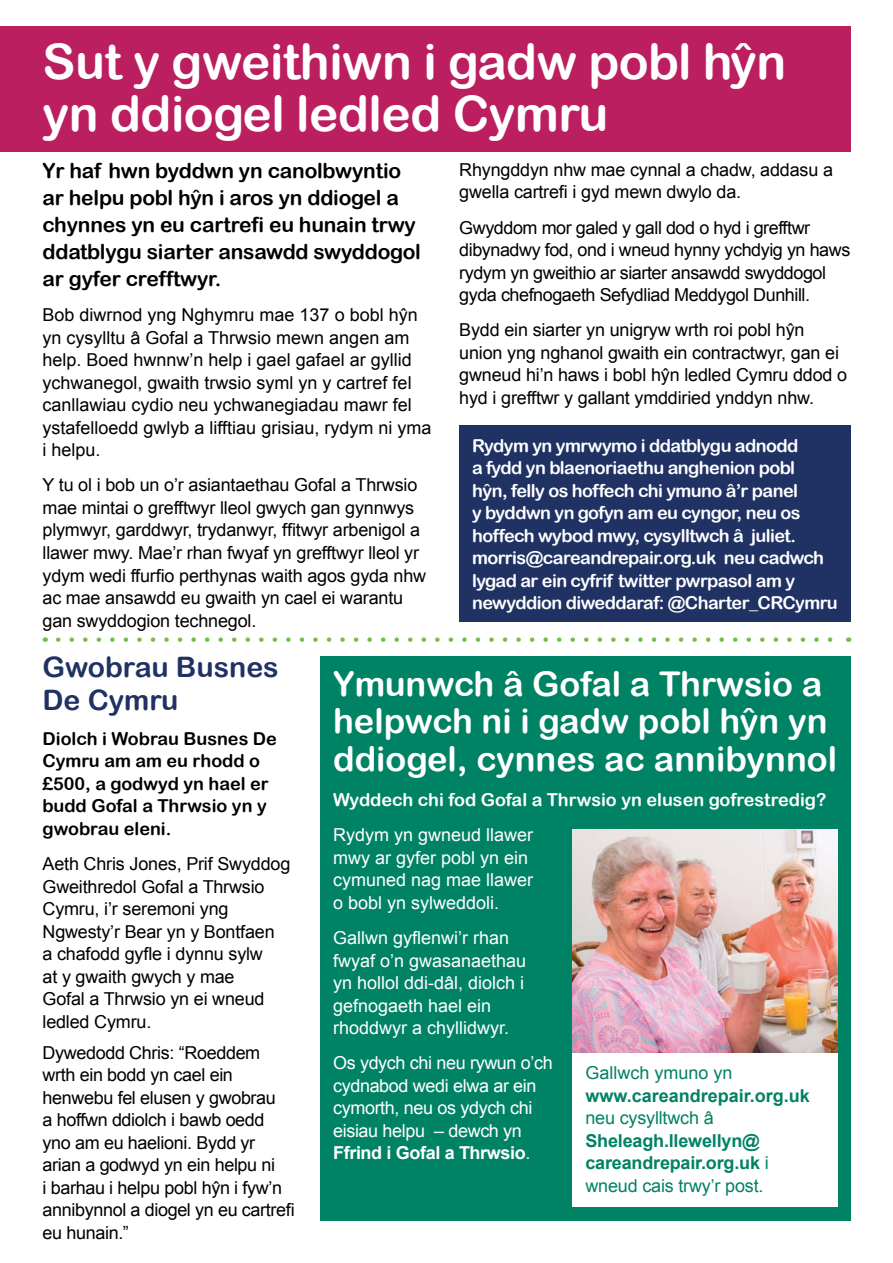
<style>
.page{position:relative;width:893px;height:1263px;background:#fff}
.page>*{position:absolute;margin:0;border:0;box-sizing:border-box;transform-origin:0 0}
.t1{font:49.05px/52.5px "Arial Rounded MT Bold";letter-spacing:-.01em;color:#fff}
.t2{font:34.2px/37.5px "Arial Rounded MT Bold";color:#fff}
.t3{font:28.2px/33px "Arial Rounded MT Bold";color:#203264}
.t4{font:20.85px/27px "Arial Rounded MT Bold";letter-spacing:-.01em;color:#000}
.t5{font:17.85px/22.5px "Arial";letter-spacing:-.01em;color:#000}
.t6{font:17.85px/22.5px "Arial Rounded MT Bold";letter-spacing:-.03em;color:#fff}
.t7{font:17.85px/22.5px "Arial";color:#fff}
.t8{font:17.85px/22.5px "Arial";letter-spacing:-.02em;color:#fff}
.t9{font:17.85px/22.5px "Arial Rounded MT Bold";color:#000}
.t10{font:700 17.85px/22.5px "Arial";letter-spacing:-.01em;color:#008265}
.t11{font:17.85px "Arial Rounded MT Bold";color:#fff}
.t12{font:17.85px "Arial";letter-spacing:-.005em;color:#008265}
.s1{font-weight:700}
.s2{font-weight:400}
</style>
<div class="page">
<div style="left:0;top:26px;width:850px;height:126px;background:#bb1f5f"></div>
<div style="left:459px;top:426px;width:391px;height:196px;background:#203264"></div>
<svg style="left:58px;top:637px;width:775px;height:5px"></svg>
<div style="left:320px;top:656px;width:530px;height:564px;background:#008265"></div>
<img style="left:573px;top:829px;width:265px;height:224px">
<div style="left:573px;top:1053px;width:265px;height:153px;background:#fff"></div>
<h1 class="t1" style="left:43px;top:34px;width:745px">Sut y gweithiwn i gadw pobl hˆyn yn ddiogel ledled Cymru</h1>
<p class="t4" style="left:43px;top:157px;width:380px">Yr haf hwn byddwn yn canolbwyntio ar helpu pobl hˆyn i aros yn ddiogel a chynnes yn eu cartrefi eu hunain trwy ddatblygu siarter ansawdd swyddogol ar gyfer crefftwyr.</p>
<p class="t5" style="left:43px;top:304px;width:390px">Bob diwrnod yng Nghymru mae 137 o bobl hŷn yn cysylltu â Gofal a Thrwsio mewn angen am help. Boed hwnnw’n help i gael gafael ar gyllid ychwanegol, gwaith trwsio syml yn y cartref fel canllawiau cydio neu ychwanegiadau mawr fel ystafelloedd gwlyb a lifftiau grisiau, rydym ni yma i helpu.</p>
<p class="t5" style="left:43px;top:474px;width:385px">Y tu ol i bob un o’r asiantaethau Gofal a Thrwsio mae mintai o grefftwyr lleol gwych gan gynnwys plymwyr, garddwyr, trydanwyr, ffitwyr arbenigol a llawer mwy. Mae’r rhan fwyaf yn grefftwyr lleol yr ydym wedi ffurfio perthynas waith agos gyda nhw ac mae ansawdd eu gwaith yn cael ei warantu gan swyddogion technegol.</p>
<p class="t5" style="left:459px;top:158px;width:375px">Rhyngddyn nhw mae cynnal a chadw, addasu a gwella cartrefi i gyd mewn dwylo da.</p>
<p class="t5" style="left:459px;top:216px;width:393px">Gwyddom mor galed y gall dod o hyd i grefftwr dibynadwy fod, ond i wneud hynny ychdyig yn haws rydym yn gweithio ar siarter ansawdd swyddogol gyda chefnogaeth Sefydliad Meddygol Dunhill.</p>
<p class="t5" style="left:459px;top:319px;width:389px">Bydd ein siarter yn unigryw wrth roi pobl hŷn union yng nghanol gwaith ein contractwyr, gan ei gwneud hi’n haws i bobl hŷn ledled Cymru ddod o hyd i grefftwr y gallant ymddiried ynddyn nhw.</p>
<p class="t6" style="left:472px;top:434px;width:367px">Rydym yn ymrwymo i ddatblygu adnodd<br>a fydd yn blaenoriaethu anghenion pobl<br>hˆyn, felly os hoffech chi ymuno â’r panel<br>y byddwn yn gofyn am eu cyngor, neu os hoffech wybod mwy, cysylltwch â juliet. morris@careandrepair.org.uk neu cadwch lygad ar ein cyfrif twitter pwrpasol am y newyddion diweddaraf: @Charter_CRCymru</p>
<h3 class="t3" style="left:43px;top:650px;width:238px">Gwobrau Busnes<br>De Cymru</h3>
<p class="t9" style="left:43px;top:727px;width:236px">Diolch i Wobrau Busnes De<br>Cymru am am eu rhodd o £500, a godwyd yn hael er budd Gofal a Thrwsio yn y gwobrau eleni.</p>
<p class="t5" style="left:43px;top:853px;width:249px">Aeth Chris Jones, Prif Swyddog<br>Gweithredol Gofal a Thrwsio<br>Cymru, i’r seremoni yng<br>Ngwesty’r Bear yn y Bontfaen<br>a chafodd gyfle i dynnu sylw<br>at y gwaith gwych y mae<br>Gofal a Thrwsio yn ei wneud ledled Cymru.</p>
<p class="t5" style="left:43px;top:1041px;width:254px">Dywedodd Chris: “Roeddem wrth ein bodd yn cael ein henwebu fel elusen y gwobrau<br>a hoffwn ddiolch i bawb oedd yno am eu haelioni. Bydd yr arian a godwyd yn ein helpu ni<br>i barhau i helpu pobl hŷn i fyw’n annibynnol a diogel yn eu cartrefi eu hunain.”</p>
<h2 class="t2" style="left:333px;top:664px;width:505px">Ymunwch â Gofal a Thrwsio a helpwch ni i gadw pobl hˆyn yn ddiogel, cynnes ac annibynnol</h2>
<p class="t11" style="left:333px;top:789px;width:495px">Wyddech chi fod Gofal a Thrwsio yn elusen gofrestredig?</p>
<p class="t7" style="left:333px;top:824px;width:202px">Rydym yn gwneud llawer mwy ar gyfer pobl yn ein cymuned nag mae llawer o bobl yn sylweddoli.</p>
<p class="t7" style="left:333px;top:927px;width:195px">Gallwn gyflenwi’r rhan fwyaf o’n gwasanaethau yn hollol ddi-dâl, diolch i gefnogaeth hael ein rhoddwyr a chyllidwyr.</p>
<p class="t8" style="left:333px;top:1052px;width:221px">Os ydych chi neu rywun o’ch cydnabod wedi elwa ar ein cymorth, neu os ydych chi eisiau helpu – dewch yn<br><span class="s1">Ffrind i Gofal a Thrwsio</span>.</p>
<p class="t12" style="left:585px;top:1061px;width:149px">Gallwch ymuno yn</p>
<p class="t10" style="left:585px;top:1085px;width:226px">www.careandrepair.org.uk</p>
<p class="t12" style="left:585px;top:1106px;width:130px">neu cysylltwch â</p>
<p class="t10" style="left:585px;top:1130px;width:185px">Sheleagh.llewellyn@ careandrepair.org.uk <span class="s2">i wneud cais trwy’r post.</span></p>
</div>
